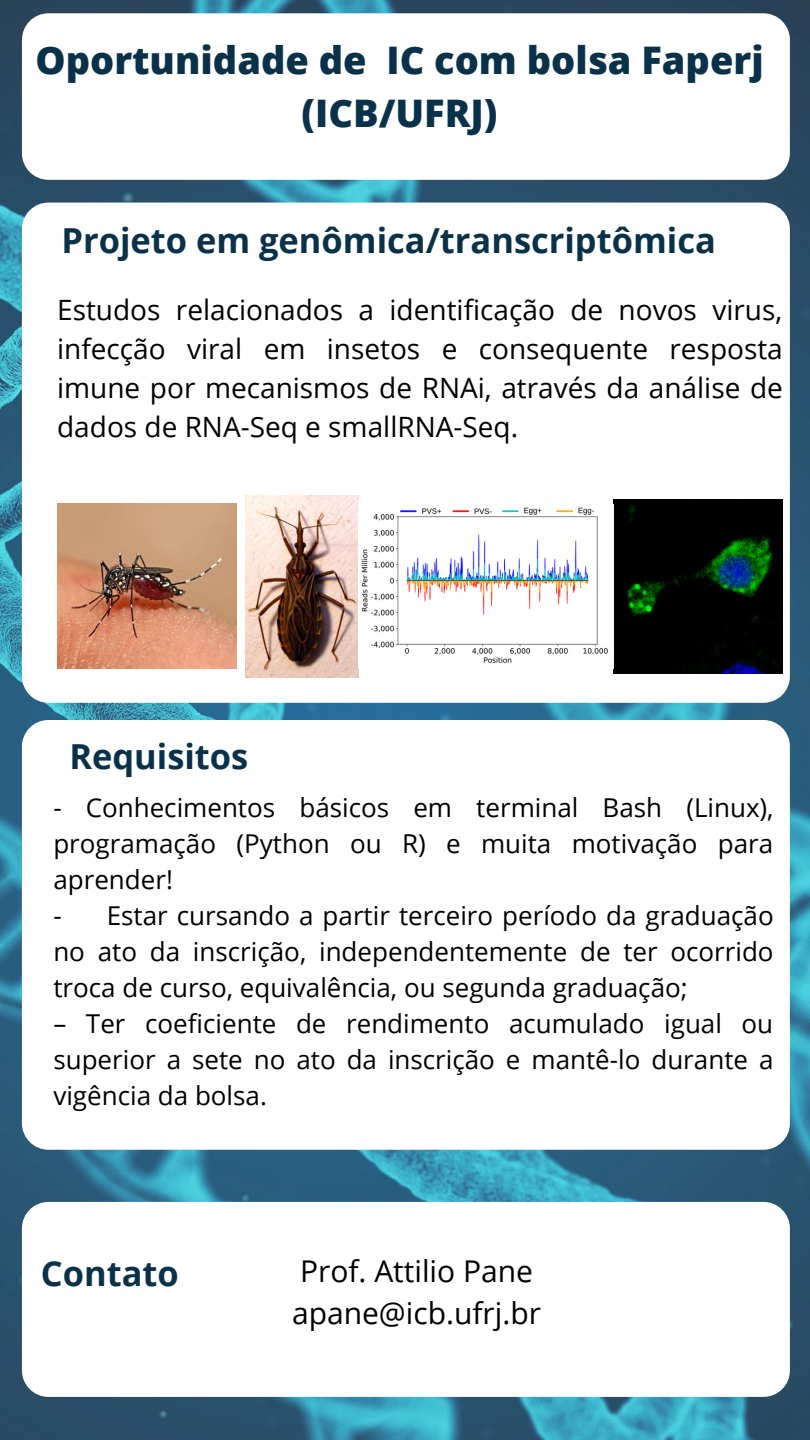
<style>
.page{position:relative;width:810px;height:1440px;background:#fff}
.page>*{position:absolute;margin:0;border:0;box-sizing:border-box;transform-origin:0 0}
.t1{font:800 38px/52.5px "Open Sans";color:#093149;text-align:center}
.t2{font:700 34.5px "Open Sans";color:#093149}
.t3{font:30px/42px "Open Sans";color:#000}
.t4{font:28px/39px "Open Sans";color:#000;text-align:justify}
.t5{font:26px/36px "Open Sans";color:#000;text-align:justify}
</style>
<div class="page">
<img style="left:0;top:0;width:810px;height:1440px">
<div style="left:22px;top:1202px;width:768px;height:195px;background:#fff;border-radius:26px"></div>
<div style="left:22px;top:13px;width:768px;height:167px;background:#fff;border-radius:26px"></div>
<div style="left:22px;top:720px;width:768px;height:430px;background:#fff;border-radius:26px"></div>
<div style="left:22px;top:203px;width:768px;height:500px;background:#fff;border-radius:26px"></div>
<img style="left:57px;top:504px;width:179px;height:165px">
<img style="left:246px;top:496px;width:112px;height:182px">
<img style="left:613px;top:499px;width:170px;height:175px">
<img style="left:361px;top:507px;width:247px;height:157px">
<h1 class="t1" style="left:35px;top:33px;width:730px">Oportunidade de IC com bolsa Faperj (ICB/UFRJ)</h1>
<h2 class="t2" style="left:61px;top:216px;width:656px">Projeto em genômica/transcriptômica</h2>
<p class="t4" style="left:57px;top:289px;width:727px">Estudos relacionados a identificação de novos virus, infecção viral em insetos e consequente resposta imune por mecanismos de RNAi, através da análise de dados de RNA-Seq e smallRNA-Seq.</p>
<h2 class="t2" style="left:69px;top:732px;width:181px">Requisitos</h2>
<p class="t5" style="left:53px;top:789px;width:722px">- Conhecimentos básicos em terminal Bash (Linux), programação (Python ou R) e muita motivação para aprender!</p>
<p class="t5" style="left:53px;top:897px;width:722px">- Estar cursando a partir terceiro período da graduação no ato da inscrição, independentemente de ter ocorrido troca de curso, equivalência, ou segunda graduação;</p>
<p class="t5" style="left:53px;top:1005px;width:722px">– Ter coeficiente de rendimento acumulado igual ou superior a sete no ato da inscrição e mantê-lo durante a vigência da bolsa.</p>
<h2 class="t2" style="left:41px;top:1250px;width:139px">Contato</h2>
<p class="t3" style="left:292px;top:1249px;width:250px">Prof. Attilio Pane apane@icb.ufrj.br</p>
</div>
